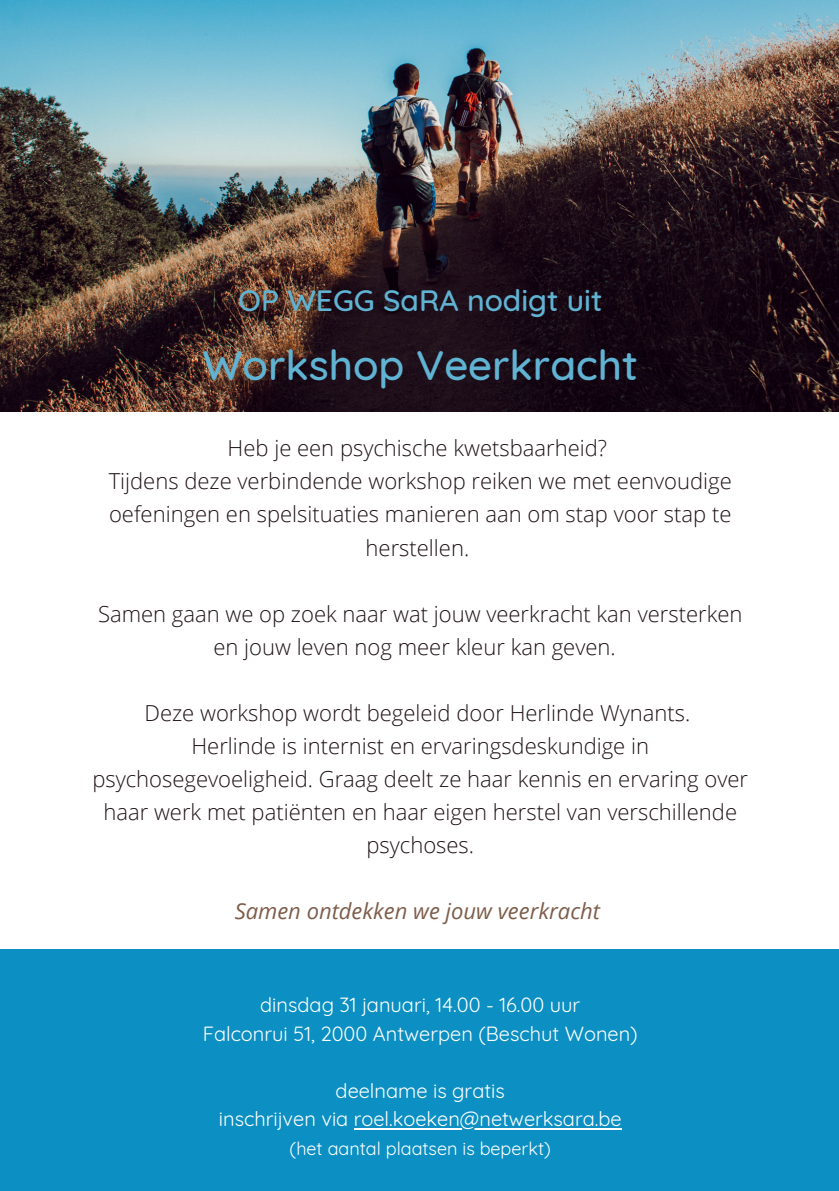
<style>
.page{position:relative;width:839px;height:1191px;background:#fff}
.page>*{position:absolute;margin:0;border:0;box-sizing:border-box;transform-origin:0 0}
.t1{font:500 42px "Quicksand";color:#60b3d2}
.t2{font:500 30px "Quicksand";color:#60b3d2}
.t3{font:300 22px/33px "Open Sans";color:#201318;text-align:center}
.t4{font:italic 22px "Open Sans";color:#7d5d4a}
.t5{font:20px/28.6px "Quicksand";color:#fff;text-align:center}
.t6{font:18px "Quicksand";color:#fff}
</style>
<div class="page">
<div style="left:0;top:949px;width:838px;height:242px;background:#0c90c3"></div>
<img style="left:0;top:0;width:838px;height:412px">
<hr style="left:354px;top:1128px;width:267px;height:1px;background:#fff">
<h2 class="t2" style="left:238px;top:281px;width:366px">OP WEGG SaRA nodigt uit</h2>
<h1 class="t1" style="left:202px;top:338px;width:437px">Workshop Veerkracht</h1>
<p class="t3" style="left:109px;top:431px;width:624px">Heb je een psychische kwetsbaarheid?<br>Tijdens deze verbindende workshop reiken we met eenvoudige oefeningen en spelsituaties manieren aan om stap voor stap te herstellen.</p>
<p class="t3" style="left:98px;top:597px;width:646px">Samen gaan we op zoek naar wat jouw veerkracht kan versterken en jouw leven nog meer kleur kan geven.</p>
<p class="t3" style="left:92px;top:696px;width:657px">Deze workshop wordt begeleid door Herlinde Wynants.<br>Herlinde is internist en ervaringsdeskundige in psychosegevoeligheid. Graag deelt ze haar kennis en ervaring over haar werk met patiënten en haar eigen herstel van verschillende psychoses.</p>
<p class="t4" style="left:235px;top:895px;width:367px">Samen ontdekken we jouw veerkracht</p>
<p class="t5" style="left:203px;top:990px;width:436px">dinsdag 31 januari, 14.00 - 16.00 uur<br>Falconrui 51, 2000 Antwerpen (Beschut Wonen)</p>
<p class="t5" style="left:219px;top:1076px;width:404px">deelname is gratis<br>inschrijven via roel.koeken@netwerksara.be</p>
<p class="t6" style="left:289px;top:1137px;width:263px">(het aantal plaatsen is beperkt)</p>
</div>
